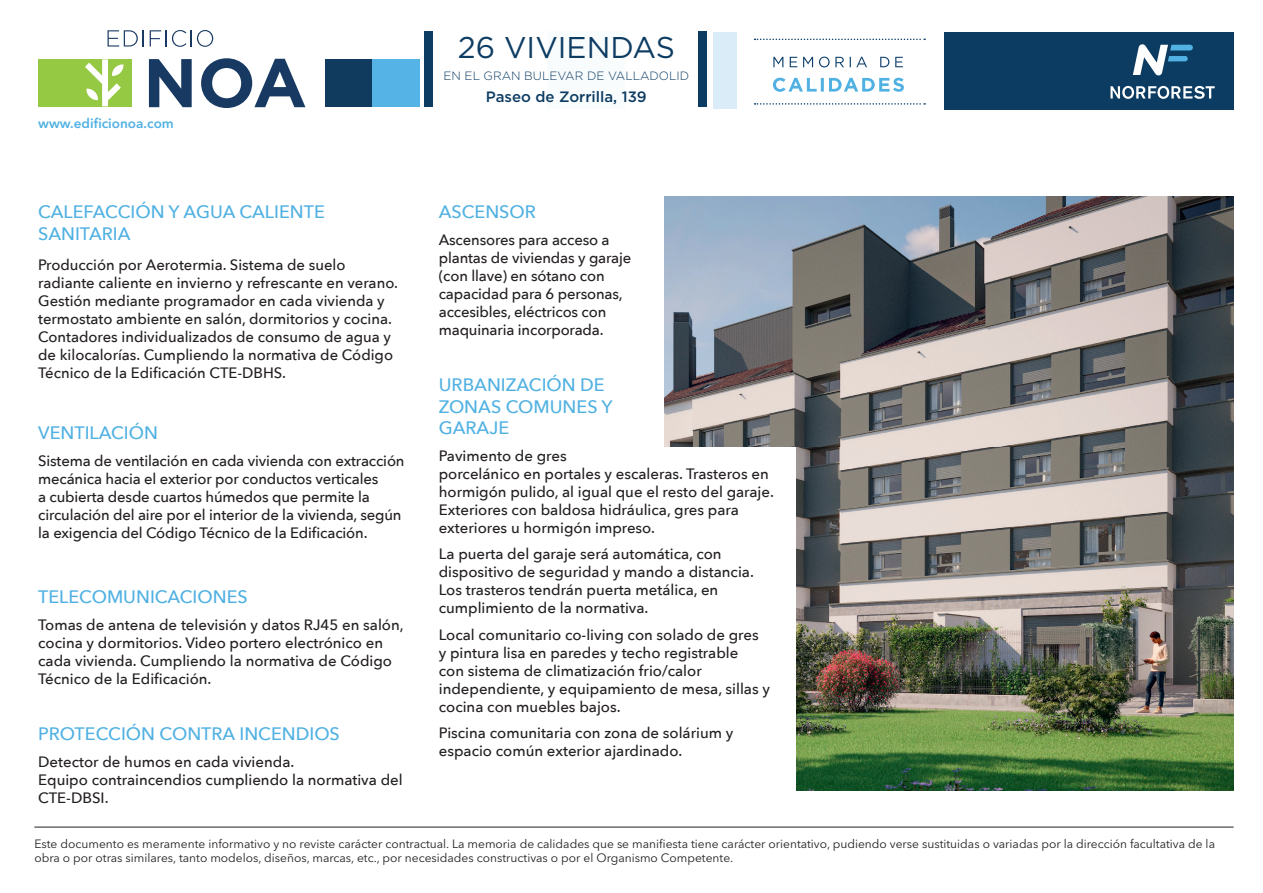
<style>
.page{position:relative;width:1263px;height:893px;background:#fff}
.page>*{position:absolute;margin:0;border:0;box-sizing:border-box;transform-origin:0 0}
.t1{font:30px "Gotham";color:#0d3c63}
.texto{font:500 18px/21.6px "Avenir Next";color:#50b1e2}
.titulos1{font:500 18px/21.6px "Avenir Next";color:#50b1e2}
.texto-2{font:500 15px/18px "Avenir Next";color:#231f20}
.titulos1-2{font:500 15px/18px "Avenir Next";color:#231f20}
.t2{font:500 15px "Gotham";color:#0d3c63}
.t3{font:600 13.5px "Avenir Next LT Pro";color:#50b1e2}
.t4{font:12px/14.4px "Avenir Next LT Pro";color:#231f20}
.t5{font:300 12px "Gotham";color:#0d3c63}
</style>
<div class="page">
<div style="left:944px;top:33px;width:289px;height:77px;background:#0d3c63"></div>
<svg style="left:1133px;top:44px;width:60px;height:32px"></svg>
<svg style="left:1110px;top:86px;width:105px;height:13px"></svg>
<div style="left:714px;top:33px;width:23px;height:76px;background:#daecf7"></div>
<svg style="left:773px;top:57px;width:130px;height:10px"></svg>
<svg style="left:773px;top:78px;width:131px;height:14px"></svg>
<svg style="left:754px;top:39px;width:171px;height:1px"></svg>
<svg style="left:754px;top:103px;width:171px;height:2px"></svg>
<div style="left:547px;top:31px;width:78px;height:78px;background:#f9fcfd"></div>
<svg style="left:149px;top:59px;width:43px;height:48px"></svg>
<svg style="left:201px;top:58px;width:104px;height:50px"></svg>
<svg style="left:108px;top:30px;width:36px;height:17px"></svg>
<svg style="left:150px;top:30px;width:63px;height:17px"></svg>
<div style="left:325px;top:59px;width:48px;height:48px;background:#113a5f"></div>
<div style="left:373px;top:59px;width:47px;height:48px;background:#55b3e5"></div>
<div style="left:425px;top:31px;width:8px;height:76px;background:#0d3c63"></div>
<div style="left:699px;top:31px;width:8px;height:76px;background:#0d3c63"></div>
<div style="left:38px;top:59px;width:94px;height:47px;background:#96c943"></div>
<svg style="left:85px;top:59px;width:39px;height:47px"></svg>
<hr style="left:34px;top:827px;width:1199px;height:1px;background:#231f20">
<img style="left:796px;top:446px;width:437px;height:344px">
<img style="left:664px;top:196px;width:569px;height:250px">
<p class="t3" style="left:38px;top:115px;width:137px">www.edificionoa.com</p>
<p class="titulos1" style="left:38px;top:200px;width:288px">CALEFACCIÓN Y AGUA CALIENTE<br>SANITARIA</p>
<p class="titulos1-2" style="left:38px;top:256px;width:361px">Producción por Aerotermia. Sistema de suelo radiante caliente en invierno y refrescante en verano.<br>Gestión mediante programador en cada vivienda y termostato ambiente en salón, dormitorios y cocina.<br>Contadores individualizados de consumo de agua y de kilocalorías. Cumpliendo la normativa de Código Técnico de la Edificación CTE-DBHS.</p>
<p class="texto" style="left:38px;top:422px;width:121px">VENTILACIÓN</p>
<p class="texto-2" style="left:38px;top:451px;width:368px">Sistema de ventilación en cada vivienda con extracción mecánica hacia el exterior por conductos verticales<br>a cubierta desde cuartos húmedos que permite la circulación del aire por el interior de la vivienda, según la exigencia del Código Técnico de la Edificación.</p>
<p class="texto" style="left:38px;top:585px;width:211px">TELECOMUNICACIONES</p>
<p class="texto-2" style="left:38px;top:615px;width:367px">Tomas de antena de televisión y datos RJ45 en salón, cocina y dormitorios. Video portero electrónico en cada vivienda. Cumpliendo la normativa de Código Técnico de la Edificación.</p>
<p class="texto" style="left:38px;top:723px;width:303px">PROTECCIÓN CONTRA INCENDIOS</p>
<p class="texto-2" style="left:38px;top:752px;width:258px">Detector de humos en cada vivienda.</p>
<p class="texto-2" style="left:38px;top:770px;width:366px">Equipo contraincendios cumpliendo la normativa del<br>CTE-DBSI.</p>
<h1 class="t1" style="left:458px;top:29px;width:219px">26 VIVIENDAS</h1>
<p class="t5" style="left:443px;top:68px;width:247px">EN EL GRAN BULEVAR DE VALLADOLID</p>
<p class="t2" style="left:486px;top:87px;width:162px">Paseo de Zorrilla, 139</p>
<p class="texto" style="left:439px;top:200px;width:99px">ASCENSOR</p>
<p class="texto-2" style="left:439px;top:230px;width:194px">Ascensores para acceso a plantas de viviendas y garaje (con llave) en sótano con capacidad para 6 personas, accesibles, eléctricos con maquinaria incorporada.</p>
<p class="texto" style="left:439px;top:373px;width:176px">URBANIZACIÓN DE<br>ZONAS COMUNES Y<br>GARAJE</p>
<p class="texto-2" style="left:439px;top:446px;width:337px">Pavimento de gres<br>porcelánico en portales y escaleras. Trasteros en hormigón pulido, al igual que el resto del garaje.<br>Exteriores con baldosa hidráulica, gres para exteriores u hormigón impreso.</p>
<p class="texto-2" style="left:439px;top:545px;width:317px">La puerta del garaje será automática, con dispositivo de seguridad y mando a distancia.<br>Los trasteros tendrán puerta metálica, en cumplimiento de la normativa.</p>
<p class="texto-2" style="left:439px;top:625px;width:333px">Local comunitario co-living con solado de gres<br>y pintura lisa en paredes y techo registrable<br>con sistema de climatización frio/calor independiente, y equipamiento de mesa, sillas y cocina con muebles bajos.</p>
<p class="texto-2" style="left:439px;top:724px;width:296px">Piscina comunitaria con zona de solárium y espacio común exterior ajardinado.</p>
<p class="t4" style="left:34px;top:836px;width:1182px">Este documento es meramente informativo y no reviste carácter contractual. La memoria de calidades que se manifiesta tiene carácter orientativo, pudiendo verse sustituidas o variadas por la dirección facultativa de la obra o por otras similares, tanto modelos, diseños, marcas, etc., por necesidades constructivas o por el Organismo Competente.</p>
</div>
